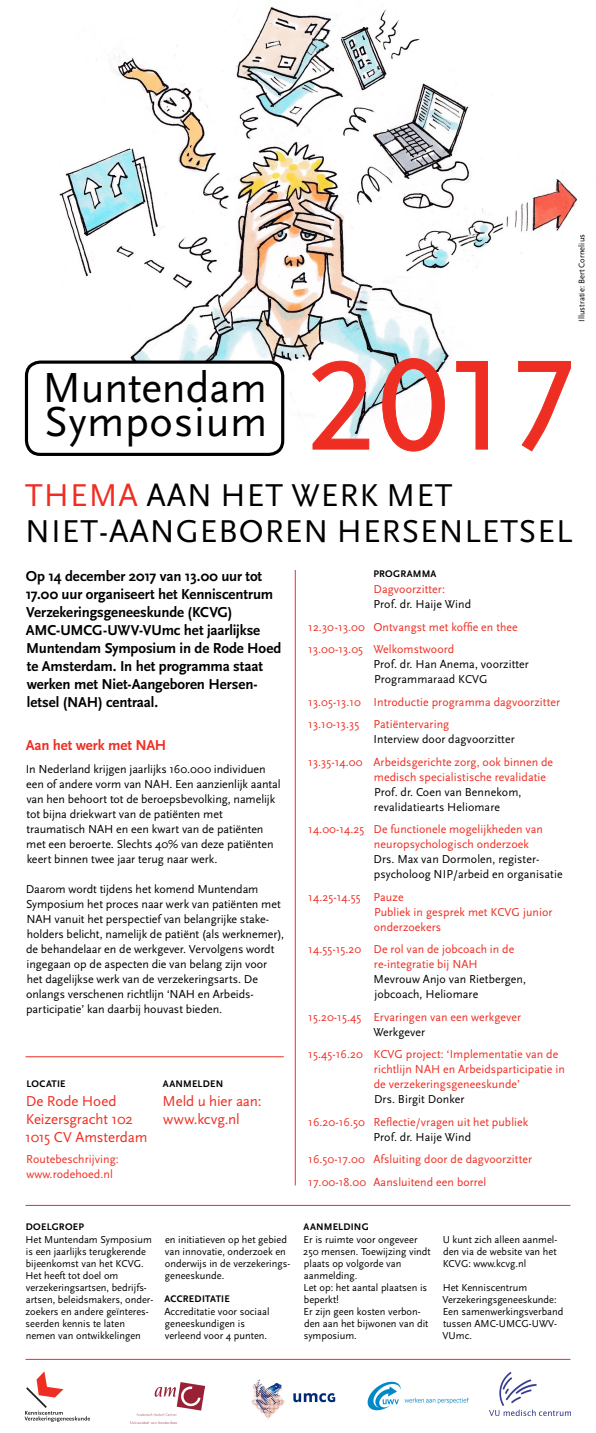
<style>
.page{position:relative;width:596px;height:1433px;background:#fff}
.page>*{position:absolute;margin:0;border:0;box-sizing:border-box;transform-origin:0 0}
.t1{font:132.7px "Scala Sans Caps";color:#ee2e22;scale:1.05 1}
.t2{font:43.9px "Scala Sans";letter-spacing:.005em;color:#000}
.t3{font:33px "Scala Sans Caps";letter-spacing:.03em;color:#000}
.binnen_uitleg{font:700 15px/18px "Scala Sans";letter-spacing:-.005em;color:#000}
.binnen_uitleg-2{font:15px "Scala Sans";letter-spacing:-.01em;color:#ee2e22}
.binnen_uitleg-3{font:700 15px "Scala Sans";letter-spacing:-.005em;color:#ee2e22}
.Naam_en_functie_pers{font:12px/15px "Scala Sans";letter-spacing:.005em;color:#ee2e22}
.binnen_uitleg-4{font:12px/15px "Scala Sans";letter-spacing:-.005em;color:#000}
.Naam_en_functie_pers-2{font:12px/15px "Scala Sans";letter-spacing:.005em;color:#000}
.binnen_uitleg-5{font:12px "Scala Sans";letter-spacing:.005em;color:#ee2e22}
.t4{font:10.5px/12px "Scala Sans";color:#000}
.binnen_uitleg-6{font:700 10px "Scala Sans";letter-spacing:.02em;color:#000}
.Naam_en_functie_pers-3{font:8.5px "Scala Sans";letter-spacing:.005em;color:#000}
.s1{color:#ee2e22}
.s2{color:#000}
</style>
<div class="page">
<img style="left:24px;top:7px;width:553px;height:448px">
<svg style="left:311px;top:360px;width:58px;height:90px"></svg>
<svg style="left:381px;top:357px;width:64px;height:95px"></svg>
<svg style="left:455px;top:360px;width:33px;height:90px"></svg>
<svg style="left:517px;top:360px;width:54px;height:92px"></svg>
<div style="left:26px;top:362px;width:256px;height:92px;background:#fff;border-radius:14px"></div>
<div style="left:25px;top:360px;width:259px;height:96px;border:3px solid #000;border-radius:14px"></div>
<hr style="left:26px;top:1358px;width:544px;height:1px;background:#ee2e22">
<hr style="left:26px;top:1205px;width:544px;height:1px;background:#ee2e22">
<hr style="left:26px;top:1056px;width:257px;height:1px;background:#ee2e22">
<hr style="left:295px;top:570px;width:1px;height:615px;background:#ee2e22">
<svg style="left:24px;top:1371px;width:66px;height:50px"></svg>
<img style="left:251px;top:1379px;width:85px;height:41px">
<img style="left:367px;top:1381px;width:102px;height:30px">
<img style="left:489px;top:1372px;width:81px;height:43px">
<img style="left:130px;top:1382px;width:75px;height:41px">
<p class="t2" style="left:43px;top:363px;width:226px">Muntendam</p>
<p class="t2" style="left:44px;top:398px;width:224px">Symposium</p>
<p class="Naam_en_functie_pers-3" style="left:577px;top:322px;width:89px;rotate:-90deg">Illustratie: Bert Cornelius</p>
<p class="t1" style="left:306px;top:334px;width:258px">2017</p>
<p class="t3" style="left:25px;top:477px;width:428px"><span class="s1">THEMA</span> AAN HET WERK MET</p>
<p class="t3" style="left:25px;top:513px;width:548px">NIET-AANGEBOREN HERSENLETSEL</p>
<p class="binnen_uitleg" style="left:26px;top:567px;width:257px">Op 14 december 2017 van 13.00 uur tot 17.00 uur organiseert het Kenniscentrum Verzekeringsgeneeskunde (KCVG)<br>AMC-UMCG-UWV-VUmc het jaarlijkse Muntendam Symposium in de Rode Hoed te Amsterdam. In het programma staat werken met Niet-Aangeboren Hersen&shy;letsel (NAH) centraal.</p>
<p class="binnen_uitleg-3" style="left:26px;top:737px;width:142px">Aan het werk met NAH</p>
<p class="binnen_uitleg-4" style="left:26px;top:761px;width:256px">In Nederland krijgen jaarlijks 160.000 individuen een of andere vorm van NAH. Een aanzienlijk aantal van hen behoort tot de beroepsbevolking, namelijk tot bijna driekwart van de patiënten met traumatisch NAH en een kwart van de patiënten met een beroerte. Slechts 40% van deze patiënten keert binnen twee jaar terug naar werk.</p>
<p class="binnen_uitleg-4" style="left:26px;top:881px;width:260px">Daarom wordt tijdens het komend Muntendam Symposium het proces naar werk van patiënten met NAH vanuit het perspectief van belangrijke stake&shy;holders belicht, namelijk de patiënt (als werknemer), de behandelaar en de werkgever. Vervolgens wordt ingegaan op de aspecten die van belang zijn voor het dagelijkse werk van de verzekeringsarts. De onlangs verschenen richtlijn ‘NAH en Arbeids&shy;participatie’ kan daarbij houvast bieden.</p>
<p class="binnen_uitleg-6" style="left:26px;top:1078px;width:41px">LOCATIE</p>
<p class="binnen_uitleg-2" style="left:26px;top:1093px;width:92px">De Rode Hoed</p>
<p class="binnen_uitleg-2" style="left:26px;top:1111px;width:108px">Keizersgracht 102</p>
<p class="binnen_uitleg-2" style="left:25px;top:1129px;width:124px">1015 CV Amsterdam</p>
<p class="Naam_en_functie_pers" style="left:26px;top:1152px;width:94px">Routebeschrijving:</p>
<p class="Naam_en_functie_pers" style="left:26px;top:1167px;width:88px">www.rodehoed.nl</p>
<p class="binnen_uitleg-6" style="left:163px;top:1078px;width:62px">AANMELDEN</p>
<p class="binnen_uitleg-2" style="left:162px;top:1093px;width:100px">Meld u hier aan:</p>
<p class="binnen_uitleg-2" style="left:163px;top:1111px;width:78px">www.kcvg.nl</p>
<p class="binnen_uitleg-6" style="left:373px;top:568px;width:64px">PROGRAMMA</p>
<p class="binnen_uitleg-5" style="left:373px;top:582px;width:73px">Dagvoorzitter:</p>
<p class="Naam_en_functie_pers-2" style="left:373px;top:597px;width:99px">Prof. dr. Haije Wind</p>
<p class="Naam_en_functie_pers" style="left:308px;top:619px;width:211px">12.30-13.00 Ontvangst met koffie en thee</p>
<p class="Naam_en_functie_pers" style="left:308px;top:642px;width:147px">13.00-13.05 Welkomstwoord</p>
<p class="Naam_en_functie_pers-2" style="left:373px;top:657px;width:157px">Prof. dr. Han Anema, voorzitter<br>Programmaraad KCVG</p>
<p class="Naam_en_functie_pers" style="left:308px;top:694px;width:253px">13.05-13.10 Introductie programma dagvoorzitter</p>
<p class="Naam_en_functie_pers" style="left:308px;top:717px;width:142px">13.10-13.35 Patiëntervaring</p>
<p class="Naam_en_functie_pers-2" style="left:373px;top:732px;width:143px">Interview door dagvoorzitter</p>
<p class="Naam_en_functie_pers" style="left:373px;top:754px;width:181px;text-indent:-66px">13.35-14.00 Arbeidsgerichte zorg, ook binnen de medisch specialistische revalidatie <span class="s2">Prof. dr. Coen van Bennekom, revalidatiearts Heliomare</span></p>
<p class="Naam_en_functie_pers" style="left:373px;top:822px;width:170px;text-indent:-66px">14.00-14.25 De functionele mogelijkheden van neuropsychologisch onderzoek</p>
<p class="Naam_en_functie_pers-2" style="left:373px;top:852px;width:190px">Drs. Max van Dormolen, register&shy;psycholoog NIP/arbeid en organisatie</p>
<p class="Naam_en_functie_pers" style="left:373px;top:889px;width:180px;text-indent:-65px">14.25-14.55 Pauze<br>Publiek in gesprek met KCVG junior onderzoekers</p>
<p class="Naam_en_functie_pers" style="left:373px;top:942px;width:142px;text-indent:-66px">14.55-15.20 De rol van de jobcoach in de re-integratie bij NAH</p>
<p class="Naam_en_functie_pers-2" style="left:373px;top:972px;width:154px">Mevrouw Anjo van Rietbergen, jobcoach, Heliomare</p>
<p class="Naam_en_functie_pers" style="left:308px;top:1009px;width:214px">15.20-15.45 Ervaringen van een werkgever</p>
<p class="Naam_en_functie_pers-2" style="left:373px;top:1024px;width:53px">Werkgever</p>
<p class="Naam_en_functie_pers" style="left:373px;top:1047px;width:192px;text-indent:-65px">15.45-16.20 KCVG project: ‘Implementatie van de richtlijn NAH en Arbeidsparticipatie in de verzekeringsgeneeskunde’<br><span class="s2">Drs. Birgit Donker</span></p>
<p class="Naam_en_functie_pers" style="left:308px;top:1114px;width:221px">16.20-16.50 Reflectie/vragen uit het publiek</p>
<p class="Naam_en_functie_pers-2" style="left:373px;top:1129px;width:99px">Prof. dr. Haije Wind</p>
<p class="Naam_en_functie_pers" style="left:308px;top:1152px;width:225px">16.50-17.00 Afsluiting door de dagvoorzitter</p>
<p class="Naam_en_functie_pers" style="left:308px;top:1174px;width:179px">17.00-18.00 Aansluitend een borrel</p>
<p class="binnen_uitleg-6" style="left:26px;top:1221px;width:60px">DOELGROEP</p>
<p class="t4" style="left:25px;top:1233px;width:129px">Het Muntendam Symposium is een jaarlijks terugkerende bijeenkomst van het KCVG.<br>Het heeft tot doel om verzekeringsartsen, bedrijfs&shy;artsen, beleidsmakers, onder&shy;zoekers en andere geïnteres&shy;seerden kennis te laten nemen van ontwikkelingen</p>
<p class="t4" style="left:165px;top:1233px;width:127px">en initiatieven op het gebied van innovatie, onderzoek en onderwijs in de verzekerings-</p>
<p class="t4" style="left:165px;top:1269px;width:61px">geneeskunde.</p>
<p class="binnen_uitleg-6" style="left:164px;top:1293px;width:67px">ACCREDITATIE</p>
<p class="t4" style="left:164px;top:1305px;width:106px">Accreditatie voor sociaal geneeskundigen is verleend voor 4 punten.</p>
<p class="binnen_uitleg-6" style="left:303px;top:1221px;width:67px">AANMELDING</p>
<p class="t4" style="left:303px;top:1233px;width:115px">Er is ruimte voor ongeveer</p>
<p class="t4" style="left:303px;top:1245px;width:129px">250 mensen. Toewijzing vindt plaats op volgorde van aanmelding.</p>
<p class="t4" style="left:303px;top:1281px;width:125px">Let op: het aantal plaatsen is beperkt!</p>
<p class="t4" style="left:303px;top:1305px;width:126px">Er zijn geen kosten verbon&shy;den aan het bijwonen van dit symposium.</p>
<p class="t4" style="left:442px;top:1233px;width:116px;text-align:justify">U kunt zich alleen aanmel&shy;den via de website van het KCVG: www.kcvg.nl</p>
<p class="t4" style="left:442px;top:1281px;width:86px">Het Kenniscentrum</p>
<p class="t4" style="left:442px;top:1293px;width:122px">Verzekeringsgeneeskunde:<br>Een samenwerkingsverband tussen AMC-UMCG-UWV-<br>VUmc.</p>
</div>
